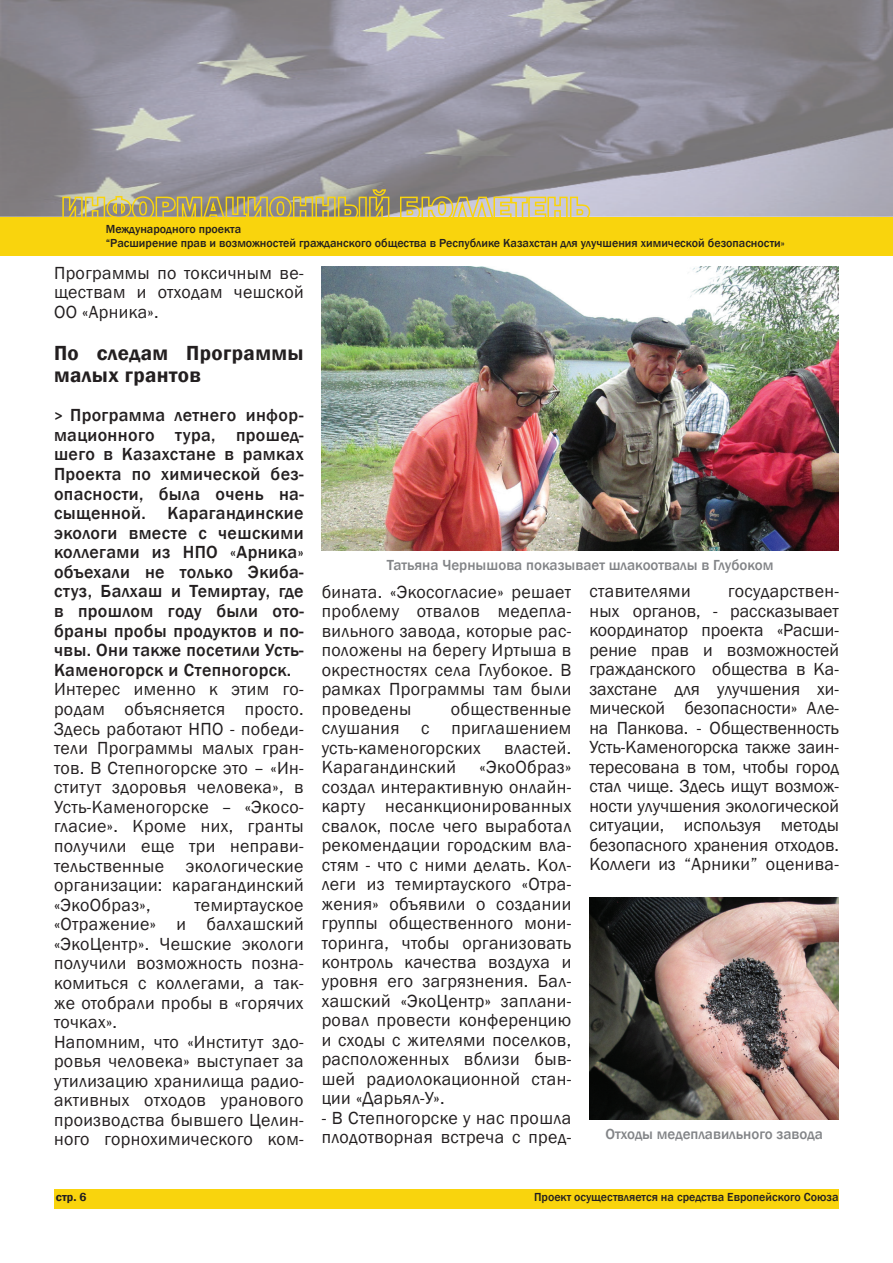
<style>
.page{position:relative;width:893px;height:1263px;background:#fff}
.page>*{position:absolute;margin:0;border:0;box-sizing:border-box;transform-origin:0 0}
.t1{font:600 21px/22.5px "Franklin Gothic";letter-spacing:.02em;color:#231f20}
.t2{font:18px/19.5px "Franklin Gothic";letter-spacing:.02em;color:#231f20;text-align:justify}
.t3{font:500 18px/19.5px "Franklin Gothic";letter-spacing:.02em;color:#231f20;text-align:justify}
.t4{font:500 15px "Franklin Gothic";color:#828487}
.t5{font:500 12px/14.4px "Franklin Gothic";color:#231f20}
.t6{font:600 12px "Franklin Gothic";color:#231f20}
.s1{font-size:15px}
</style>
<div class="page">
<div style="left:54px;top:1189px;width:785px;height:20px;background:#f9d40d"></div>
<img style="left:0;top:0;width:893px;height:217px">
<div style="left:0;top:217px;width:893px;height:38px;background:#f9d40d"></div>
<svg style="left:62px;top:189px;width:328px;height:28px;background:#aba176"></svg>
<svg style="left:399px;top:196px;width:192px;height:21px;background:#ccc091"></svg>
<img style="left:589px;top:897px;width:250px;height:223px">
<img style="left:322px;top:267px;width:517px;height:284px">
<p class="t5" style="left:106px;top:222px;width:680px">Международного проекта<br>“Расширение прав и возможностей гражданского общества в Республике Казахстан для улучшения химической безопасности»</p>
<p class="t2" style="left:54px;top:263px;width:251px">Программы по токсичным ве&shy;ществам и отходам чешской ОО «Арника».</p>
<p class="t1" style="left:54px;top:342px;width:251px">По следам Программы малых грантов</p>
<p class="t3" style="left:54px;top:406px;width:251px"><span class="s1">&gt;</span> Программа летнего инфор&shy;мационного тура, прошед&shy;шего в Казахстане в рамках Проекта по химической без&shy;опасности, была очень на&shy;сыщенной. Карагандинские экологи вместе с чешскими коллегами из НПО «Арника» объехали не только Экиба&shy;стуз, Балхаш и Темиртау, где в прошлом году были ото&shy;браны пробы продуктов и по&shy;чвы. Они также посетили Усть-Каменогорск и Степногорск.</p>
<p class="t2" style="left:54px;top:680px;width:251px">Интерес именно к этим го&shy;родам объясняется просто.<br>Здесь работают НПО - победи&shy;тели Программы малых гран&shy;тов. В Степногорске это – «Ин&shy;ститут здоровья человека», в Усть-Каменогорске – «Экосо&shy;гласие». Кроме них, гранты получили еще три неправи&shy;тельственные экологические организации: карагандинский «ЭкоОбраз»,</p>
<p class="t4" style="left:387px;top:556px;width:388px">Татьяна Чернышова показывает шлакоотвалы в Глубоком</p>
<p class="t2" style="left:322px;top:582px;width:251px">бината. «Экосогласие» решает проблему отвалов медепла&shy;вильного завода, которые рас&shy;положены на берегу Иртыша в окрестностях села Глубокое. В рамках Программы там были проведены</p>
<p class="t2" style="left:589px;top:582px;width:251px;text-indent:139px">государствен&shy;ных органов, - рассказывает координатор проекта «Расши&shy;рение прав и возможностей гражданского общества в Ка&shy;захстане для улучшения хи&shy;мической безопасности» Але&shy;на Панкова. - Общественность Усть-Каменогорска также заин&shy;тересована в том, чтобы город стал чище. Здесь ищут возмож&shy;ности улучшения экологической ситуации, используя методы безопасного хранения отходов.<br>Коллеги из “Арники” оценива-</p>
<p class="t2" style="left:589px;top:582px;width:103px">ставителями</p>
<p class="t2" style="left:322px;top:699px;width:251px;text-indent:129px">общественные слушания с приглашением усть-каменогорских</p>
<p class="t2" style="left:504px;top:738px;width:69px">властей.</p>
<p class="t2" style="left:322px;top:758px;width:251px;text-indent:158px">«ЭкоОбраз» создал интерактивную онлайн&shy;карту несанкционированных свалок, после чего выработал рекомендации городским вла&shy;стям - что с ними делать. Кол&shy;леги из темиртауского «Отра&shy;жения» объявили о создании группы общественного мони&shy;торинга, чтобы организовать контроль качества воздуха и уровня его загрязнения. Бал&shy;хашский «ЭкоЦентр» заплани&shy;ровал провести конференцию и сходы с жителями поселков, расположенных вблизи быв&shy;шей радиолокационной стан&shy;ции «Дарьял-У».</p>
<p class="t2" style="left:322px;top:1108px;width:251px">- В Степногорске у нас прошла плодотворная встреча с пред-</p>
<p class="t2" style="left:322px;top:758px;width:136px">Карагандинский</p>
<p class="t2" style="left:54px;top:895px;width:251px;text-align:left;text-indent:141px">темиртауское «Отражение» и балхашский «ЭкоЦентр». Чешские экологи получили возможность позна&shy;комиться с коллегами, а так&shy;же отобрали пробы в «горячих точках».<br>Напомним, что «Институт здо&shy;ровья человека» выступает за утилизацию хранилища радио&shy;активных отходов уранового производства бывшего Целин&shy;ного горнохимического ком-</p>
<p class="t4" style="left:605px;top:1124px;width:219px">Отходы медеплавильного завода</p>
<p class="t6" style="left:56px;top:1190px;width:32px">стр. 6</p>
<p class="t5" style="left:534px;top:1190px;width:306px">Проект осуществляется на средства Европейского Союза</p>
</div>
